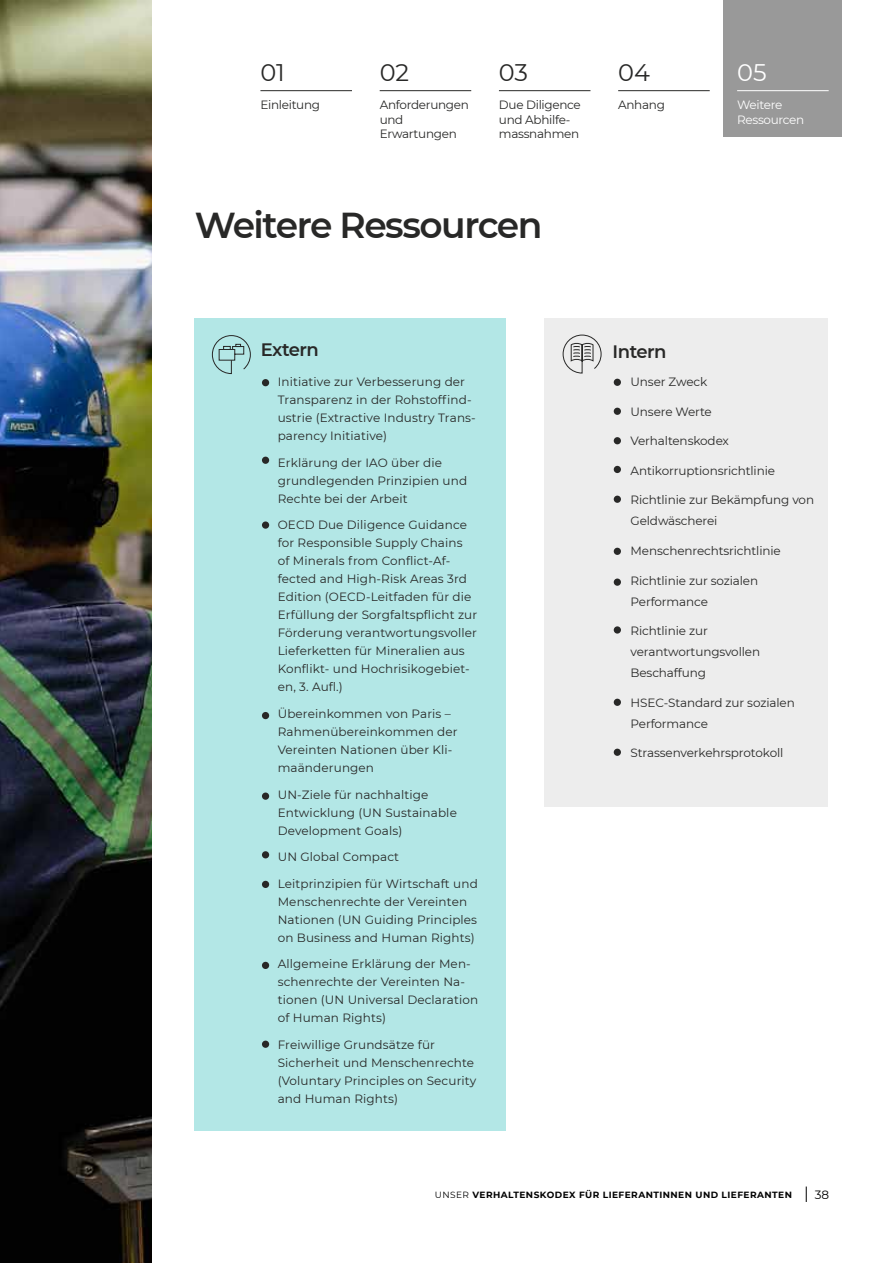
<style>
.page{position:relative;width:893px;height:1263px;background:#fff}
.page>*{position:absolute;margin:0;border:0;box-sizing:border-box;transform-origin:0 0}
.t1{font:600 36px "Montserrat";letter-spacing:-.04em;color:#282827}
.t2{font:24px "Montserrat";color:#282827}
.t3{font:24px "Montserrat";color:#fff}
.t4{font:600 18px "Montserrat";letter-spacing:-.03em;color:#282827}
.t5{font:12px/18px "Montserrat";letter-spacing:.01em;color:#282827}
.t6{font:12px/21px "Montserrat";letter-spacing:-.01em;color:#282827}
.t7{font:12px/14.4px "Montserrat";letter-spacing:-.025em;color:#282827}
.t8{font:12px/14.4px "Montserrat";letter-spacing:-.025em;color:#fff}
.t9{font:12px "Montserrat";color:#000}
.t10{font:700 9px "Montserrat";letter-spacing:.05em;color:#000}
.s1{font-weight:400}
</style>
<div class="page">
<img style="left:0;top:0;width:151px;height:1263px">
<div style="left:544px;top:318px;width:284px;height:488px;background:#ededed"></div>
<svg style="left:562px;top:334px;width:40px;height:40px"></svg>
<div style="left:614px;top:379px;width:7px;height:7px;background:#282827;border-radius:50%"></div>
<div style="left:614px;top:408px;width:7px;height:7px;background:#282827;border-radius:50%"></div>
<div style="left:614px;top:437px;width:7px;height:7px;background:#282827;border-radius:50%"></div>
<div style="left:614px;top:466px;width:7px;height:7px;background:#282827;border-radius:50%"></div>
<div style="left:614px;top:496px;width:7px;height:7px;background:#282827;border-radius:50%"></div>
<div style="left:614px;top:548px;width:7px;height:7px;background:#282827;border-radius:50%"></div>
<div style="left:614px;top:578px;width:7px;height:8px;background:#282827;border-radius:50%"></div>
<div style="left:614px;top:626px;width:7px;height:8px;background:#282827;border-radius:50%"></div>
<div style="left:614px;top:699px;width:7px;height:7px;background:#282827;border-radius:50%"></div>
<div style="left:614px;top:749px;width:7px;height:7px;background:#282827;border-radius:50%"></div>
<div style="left:195px;top:318px;width:311px;height:813px;background:#b3e7e6"></div>
<svg style="left:212px;top:335px;width:39px;height:39px"></svg>
<div style="left:262px;top:379px;width:7px;height:7px;background:#282827;border-radius:50%"></div>
<div style="left:262px;top:457px;width:7px;height:7px;background:#282827;border-radius:50%"></div>
<div style="left:262px;top:521px;width:7px;height:8px;background:#282827;border-radius:50%"></div>
<div style="left:262px;top:712px;width:7px;height:7px;background:#282827;border-radius:50%"></div>
<div style="left:262px;top:792px;width:7px;height:8px;background:#282827;border-radius:50%"></div>
<div style="left:262px;top:851px;width:7px;height:7px;background:#282827;border-radius:50%"></div>
<div style="left:262px;top:881px;width:7px;height:7px;background:#282827;border-radius:50%"></div>
<div style="left:262px;top:962px;width:7px;height:7px;background:#282827;border-radius:50%"></div>
<div style="left:262px;top:1040px;width:7px;height:8px;background:#282827;border-radius:50%"></div>
<div style="left:723px;top:0;width:119px;height:136px;background:#999"></div>
<svg style="left:806px;top:1186px;width:1px;height:16px"></svg>
<hr style="left:618px;top:90px;width:92px;height:1px;background:#282827">
<hr style="left:499px;top:90px;width:91px;height:1px;background:#282827">
<hr style="left:380px;top:90px;width:91px;height:1px;background:#282827">
<hr style="left:260px;top:90px;width:92px;height:1px;background:#282827">
<hr style="left:737px;top:90px;width:92px;height:1px;background:#fff">
<h2 class="t2" style="left:260px;top:56px;width:26px">01</h2>
<h2 class="t2" style="left:380px;top:56px;width:31px">02</h2>
<h2 class="t2" style="left:499px;top:56px;width:31px">03</h2>
<h2 class="t2" style="left:618px;top:56px;width:33px">04</h2>
<h2 class="t3" style="left:737px;top:56px;width:31px">05</h2>
<p class="t7" style="left:260px;top:98px;width:61px">Einleitung</p>
<p class="t7" style="left:380px;top:98px;width:91px">Anforderungen und<br>Erwartungen</p>
<p class="t7" style="left:499px;top:98px;width:83px">Due Diligence und Abhilfe&shy;massnahmen</p>
<p class="t5" style="left:618px;top:96px;width:48px">Anhang</p>
<p class="t8" style="left:737px;top:98px;width:69px">Weitere<br>Ressourcen</p>
<h1 class="t1" style="left:195px;top:199px;width:349px">Weitere Ressourcen</h1>
<h3 class="t4" style="left:261px;top:337px;width:60px">Extern</h3>
<p class="t5" style="left:278px;top:373px;width:200px">Initiative zur Verbesserung der<br>Transparenz in der Rohstoffind&shy;ustrie (Extractive Industry Trans&shy;parency Initiative)</p>
<p class="t5" style="left:278px;top:453px;width:191px">Erklärung der IAO über die grundlegenden Prinzipien und<br>Rechte bei der Arbeit</p>
<p class="t5" style="left:278px;top:516px;width:201px">OECD Due Diligence Guidance for Responsible Supply Chains of Minerals from Conflict-Af&shy;fected and High-Risk Areas 3rd<br>Edition (OECD-Leitfaden für die<br>Erfüllung der Sorgfaltspflicht zur<br>Förderung verantwortungsvoller<br>Lieferketten für Mineralien aus<br>Konflikt- und Hochrisikogebiet&shy;en, 3. Aufl.)</p>
<p class="t5" style="left:278px;top:704px;width:181px">Übereinkommen von Paris –<br>Rahmenübereinkommen der<br>Vereinten Nationen über Kli&shy;maänderungen</p>
<p class="t5" style="left:278px;top:785px;width:181px">UN-Ziele für nachhaltige<br>Entwicklung (UN Sustainable<br>Development Goals)</p>
<p class="t5" style="left:278px;top:847px;width:123px">UN Global Compact</p>
<p class="t5" style="left:278px;top:874px;width:202px">Leitprinzipien für Wirtschaft und<br>Menschenrechte der Vereinten<br>Nationen (UN Guiding Principles on Business and Human Rights)</p>
<p class="t5" style="left:278px;top:954px;width:202px">Allgemeine Erklärung der Men&shy;schenrechte der Vereinten Na&shy;tionen (UN Universal Declaration of Human Rights)</p>
<p class="t5" style="left:278px;top:1035px;width:200px">Freiwillige Grundsätze für<br>Sicherheit und Menschenrechte (Voluntary Principles on Security and Human Rights)</p>
<h3 class="t4" style="left:612px;top:339px;width:56px">Intern</h3>
<p class="t6" style="left:631px;top:371px;width:78px">Unser Zweck</p>
<p class="t6" style="left:631px;top:401px;width:83px">Unsere Werte</p>
<p class="t6" style="left:631px;top:430px;width:100px">Verhaltenskodex</p>
<p class="t6" style="left:631px;top:460px;width:146px">Antikorruptionsrichtlinie</p>
<p class="t6" style="left:631px;top:489px;width:185px">Richtlinie zur Bekämpfung von<br>Geldwäscherei</p>
<p class="t6" style="left:631px;top:540px;width:152px">Menschenrechtsrichtlinie</p>
<p class="t6" style="left:631px;top:569px;width:129px">Richtlinie zur sozialen<br>Performance</p>
<p class="t6" style="left:631px;top:620px;width:131px">Richtlinie zur verantwortungsvollen<br>Beschaffung</p>
<p class="t6" style="left:631px;top:691px;width:166px">HSEC-Standard zur sozialen<br>Performance</p>
<p class="t6" style="left:631px;top:742px;width:154px">Strassenverkehrsprotokoll</p>
<p class="t10" style="left:435px;top:1188px;width:359px"><span class="s1">UNSER</span> VERHALTENSKODEX FÜR LIEFERANTINNEN UND LIEFERANTEN</p>
<p class="t9" style="left:815px;top:1186px;width:16px">38</p>
</div>
